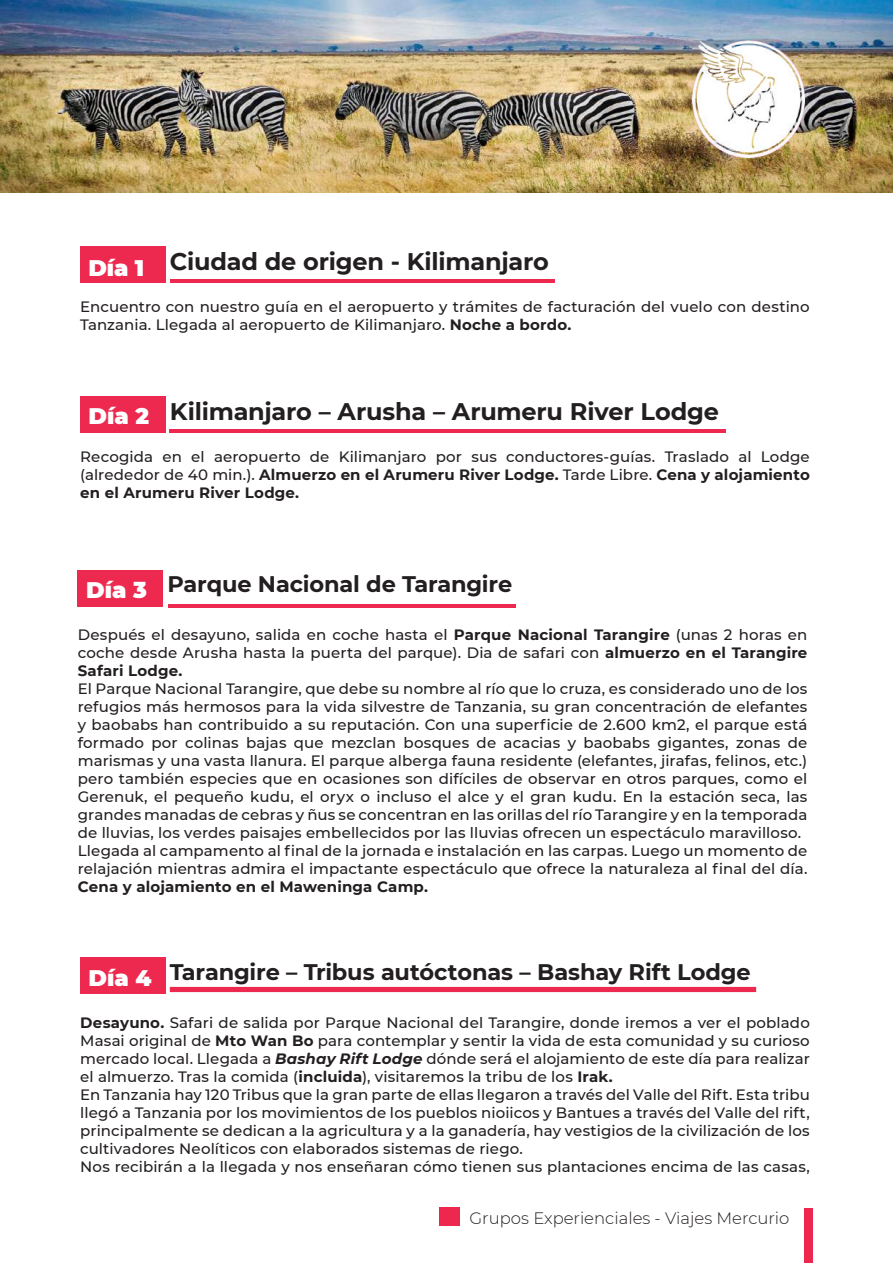
<style>
.page{position:relative;width:893px;height:1263px;background:#fff}
.page>*{position:absolute;margin:0;border:0;box-sizing:border-box;transform-origin:0 0}
.t1{font:700 24px "Montserrat";letter-spacing:-.01em;color:#231f20}
.t2{font:700 22.5px "Montserrat";letter-spacing:-.01em;color:#231f20}
.t3{font:300 16.5px "Montserrat";color:#231f20}
.t4{font:500 15px/18px "Montserrat";letter-spacing:.01em;color:#231f20}
.t5{font:700 15px "Montserrat";letter-spacing:.01em;color:#231f20}
.s1{font-weight:700}
.s2{font-weight:900;color:#fff}
.s3{font-weight:700;font-style:italic}
</style>
<div class="page">
<img style="left:0;top:0;width:893px;height:193px">
<div style="left:80px;top:247px;width:85px;height:36px;background:#ed294f"></div>
<hr style="left:170px;top:279px;width:385px;height:4px;background:#ed294f">
<div style="left:80px;top:396px;width:85px;height:36px;background:#ed294f"></div>
<hr style="left:170px;top:429px;width:556px;height:3px;background:#ed294f">
<div style="left:78px;top:570px;width:85px;height:36px;background:#ed294f"></div>
<hr style="left:168px;top:604px;width:348px;height:4px;background:#ed294f">
<div style="left:80px;top:958px;width:85px;height:36px;background:#ed294f"></div>
<div style="left:170px;top:987px;width:586px;height:5px;background:#ed294f"></div>
<img style="left:684px;top:31px;width:128px;height:131px">
<div style="left:804px;top:1208px;width:8px;height:55px;background:#ed274e"></div>
<div style="left:439px;top:1207px;width:21px;height:19px;background:#ed274e"></div>
<h1 class="t1" style="left:89px;top:244px;width:462px"><sub>Día</sub> <sub>1</sub> Ciudad de origen - Kilimanjaro</h1>
<p class="t4" style="left:80px;top:297px;width:731px">Encuentro con nuestro guía en el aeropuerto y trámites de facturación del vuelo con destino<br>Tanzania. Llegada al aeropuerto de Kilimanjaro. <span class="s1">Noche a bordo.</span></p>
<h1 class="t1" style="left:89px;top:394px;width:632px"><sub>Día</sub> <sub>2</sub> Kilimanjaro – Arusha – Arumeru River Lodge</h1>
<p class="t4" style="left:80px;top:447px;width:731px;text-align:justify">Recogida en el aeropuerto de Kilimanjaro por sus conductores-guías. Traslado al Lodge (alrededor de 40 min.). <span class="s1">Almuerzo en el Arumeru River Lodge.</span> Tarde Libre. <span class="s1">Cena y alojamiento en el Arumeru River Lodge.</span></p>
<h2 class="t2" style="left:86px;top:568px;width:428px"><span class="s2">Día 3</span> Parque Nacional de Tarangire</h2>
<p class="t4" style="left:78px;top:625px;width:731px;text-align:justify">Después el desayuno, salida en coche hasta el <span class="s1">Parque Nacional Tarangire</span> (unas 2 horas en coche desde Arusha hasta la puerta del parque). Dia de safari con <span class="s1">almuerzo en el Tarangire Safari Lodge.</span></p>
<p class="t4" style="left:78px;top:679px;width:731px">El Parque Nacional Tarangire, que debe su nombre al río que lo cruza, es considerado uno de los refugios más hermosos para la vida silvestre de Tanzania, su gran concentración de elefantes y baobabs han contribuido a su reputación. Con una superficie de 2.600 km2, el parque está formado por colinas bajas que mezclan bosques de acacias y baobabs gigantes, zonas de marismas y una vasta llanura. El parque alberga fauna residente (elefantes, jirafas, felinos, etc.) pero también especies que en ocasiones son difíciles de observar en otros parques, como el Gerenuk, el pequeño kudu, el oryx o incluso el alce y el gran kudu. En la estación seca, las grandes manadas de cebras y ñus se concentran en las orillas del río Tarangire y en la temporada de lluvias, los verdes paisajes embellecidos por las lluvias ofrecen un espectáculo maravilloso.<br>Llegada al campamento al final de la jornada e instalación en las carpas. Luego un momento de relajación mientras admira el impactante espectáculo que ofrece la naturaleza al final del día.</p>
<p class="t5" style="left:78px;top:876px;width:352px">Cena y alojamiento en el Maweninga Camp.</p>
<h2 class="t2" style="left:89px;top:955px;width:664px"><span class="s2">Día 4</span> Tarangire – Tribus autóctonas – Bashay Rift Lodge</h2>
<p class="t4" style="left:80px;top:1013px;width:731px"><span class="s1">Desayuno.</span> Safari de salida por Parque Nacional del Tarangire, donde iremos a ver el poblado Masai original de <span class="s1">Mto Wan Bo</span> para contemplar y sentir la vida de esta comunidad y su curioso mercado local. Llegada a <span class="s3">Bashay Rift Lodge</span> dónde será el alojamiento de este día para realizar el almuerzo. Tras la comida (<span class="s1">incluida</span>), visitaremos la tribu de los <span class="s1">Irak.<br></span>En Tanzania hay 120 Tribus que la gran parte de ellas llegaron a través del Valle del Rift. Esta tribu llegó a Tanzania por los movimientos de los pueblos nioiicos y Bantues a través del Valle del rift, principalmente se dedican a la agricultura y a la ganadería, hay vestigios de la civilización de los cultivadores Neolíticos con elaborados sistemas de riego.<br>Nos recibirán a la llegada y nos enseñaran cómo tienen sus plantaciones encima de las casas,</p>
<p class="t3" style="left:470px;top:1207px;width:321px">Grupos Experienciales - Viajes Mercurio</p>
</div>
